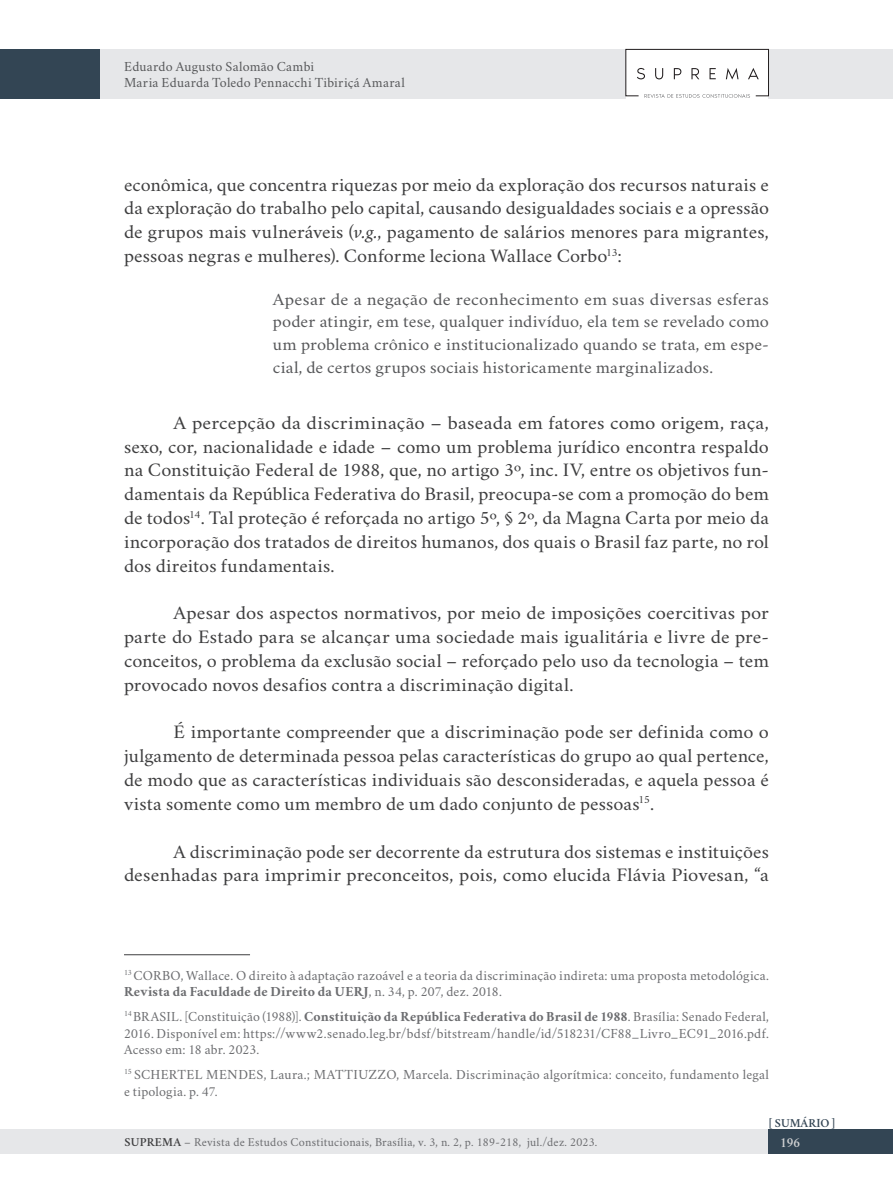
<style>
.page{position:relative;width:893px;height:1191px;background:#fff}
.page>*{position:absolute;margin:0;border:0;box-sizing:border-box;transform-origin:0 0}
.texto_corrido_pt{font:19.25px/23.8px "Crimson";letter-spacing:.005em;color:#3e3e3f;text-align:justify;scale:1.05 1}
.texto_corrido_pt-2{font:19.25px/23.8px "Crimson";letter-spacing:.005em;color:#3e3e3f;text-align:justify;scale:1.08 1}
.texto_corrido_pt-3{font:19.25px/23.8px "Crimson";letter-spacing:.005em;color:#3e3e3f;text-align:justify;scale:1.07 1}
.texto_corrido_pt-4{font:19.25px/23.8px "Crimson";letter-spacing:.005em;color:#3e3e3f;text-align:right;scale:1.04 1}
.txt_COM_recuo{font:17.5px/22.8px "Crimson";letter-spacing:.01em;color:#57585a;text-align:justify;scale:1.08 1}
.FOOTNOTE{font:14px/16.6px "Crimson";letter-spacing:.015em;color:#6c6d70}
.t1{font:14px/15.8px "Crimson";letter-spacing:.02em;color:#57585a}
.t2{font:600 14px "Crimson";color:#d1d2d4}
.t3{font:12.25px "Crimson";letter-spacing:.02em;color:#6c6d70}
.t4{font:600 12.25px "Crimson";color:#334554}
.s1{font-style:italic}
.s2{font-weight:700}
.s3{font-weight:600;color:#3e3e3f}
</style>
<div class="page">
<div style="left:0;top:1129px;width:790px;height:25px;background:#e6e7e9"></div>
<div style="left:0;top:49px;width:892px;height:50px;background:#e6e7e9"></div>
<div style="left:768px;top:1129px;width:124px;height:25px;background:#334554"></div>
<div style="left:0;top:49px;width:99px;height:50px;background:#334554"></div>
<div style="left:626px;top:50px;width:142px;height:49px;background:#fff"></div>
<svg style="left:625px;top:48px;width:144px;height:50px"></svg>
<hr style="left:124px;top:954px;width:126px;height:1px;background:#3e3e3f">
<p class="t1" style="left:124px;top:57px;width:282px">Eduardo Augusto Salomão Cambi<br>Maria Eduarda Toledo Pennacchi Tibiriçá Amaral</p>
<p class="texto_corrido_pt" style="left:124px;top:170px;width:616px">econômica, que concentra riquezas por meio da exploração dos recursos naturais e da exploração do trabalho pelo capital, causando desigualdades sociais e a opressão de grupos mais vulneráveis (<span class="s1">v.g.</span>, pagamento de salários menores para migrantes, pessoas negras e mulheres). Conforme leciona Wallace Corbo<sup>13</sup>:</p>
<p class="txt_COM_recuo" style="left:273px;top:285px;width:461px">Apesar de a negação de reconhecimento em suas diversas esferas poder atingir, em tese, qualquer indivíduo, ela tem se revelado como um problema crônico e institucionalizado quando se trata, em espe&shy;cial, de certos grupos sociais historicamente marginalizados.</p>
<p class="texto_corrido_pt-2" style="left:124px;top:408px;width:599px;text-indent:50px">A percepção da discriminação – baseada em fatores como origem, raça, sexo, cor, nacionalidade e idade – como um problema jurídico encontra respaldo na Constituição Federal de 1988, que, no artigo 3º, inc. IV, entre os objetivos fun&shy;damentais da República Federativa do Brasil, preocupa-se com a promoção do bem de todos<sup>14</sup>. Tal proteção é reforçada no artigo 5º, § 2º, da Magna Carta por meio da incorporação dos tratados de direitos humanos, dos quais o Brasil faz parte, no rol dos direitos fundamentais.</p>
<p class="texto_corrido_pt-3" style="left:124px;top:599px;width:604px;text-indent:50px">Apesar dos aspectos normativos, por meio de imposições coercitivas por parte do Estado para se alcançar uma sociedade mais igualitária e livre de pre&shy;conceitos, o problema da exclusão social – reforçado pelo uso da tecnologia – tem provocado novos desafios contra a discriminação digital.</p>
<p class="texto_corrido_pt" style="left:124px;top:718px;width:616px;text-indent:50px">É importante compreender que a discriminação pode ser definida como o julgamento de determinada pessoa pelas características do grupo ao qual pertence, de modo que as características individuais são desconsideradas, e aquela pessoa é vista somente como um membro de um dado conjunto de pessoas<sup>15</sup>.</p>
<p class="texto_corrido_pt-4" style="left:124px;top:837px;width:622px">A discriminação pode ser decorrente da estrutura dos sistemas e instituições desenhadas para imprimir preconceitos, pois, como elucida Flávia Piovesan, “a</p>
<p class="FOOTNOTE" style="left:124px;top:965px;width:646px"><sup>13</sup> CORBO, Wallace. O direito à adaptação razoável e a teoria da discriminação indireta: uma proposta metodológica.<br><span class="s2">Revista da Faculdade de Direito da UERJ</span>, n. 34, p. 207, dez. 2018.</p>
<p class="FOOTNOTE" style="left:124px;top:1006px;width:646px;text-align:justify"><sup>14</sup> BRASIL. [Constituição (1988)]. <span class="s2">Constituição da República Federativa do Brasil de 1988</span>. Brasília: Senado Federal, 2016. Disponível em: https://www2.senado.leg.br/bdsf/bitstream/handle/id/518231/CF88_Livro_EC91_2016.pdf.<br>Acesso em: 18 abr. 2023.</p>
<p class="FOOTNOTE" style="left:124px;top:1064px;width:646px"><sup>15</sup> SCHERTEL MENDES, Laura.; MATTIUZZO, Marcela. Discriminação algorítmica: conceito, fundamento legal e tipologia. p. 47.</p>
<p class="t4" style="left:769px;top:1114px;width:68px">[ SUMÁRIO ]</p>
<p class="t3" style="left:125px;top:1132px;width:474px"><span class="s3">SUPREMA</span> – Revista de Estudos Constitucionais, Brasília, v. 3, n. 2, p. 189-218, jul./dez. 2023.</p>
<p class="t2" style="left:780px;top:1132px;width:21px">196</p>
</div>
